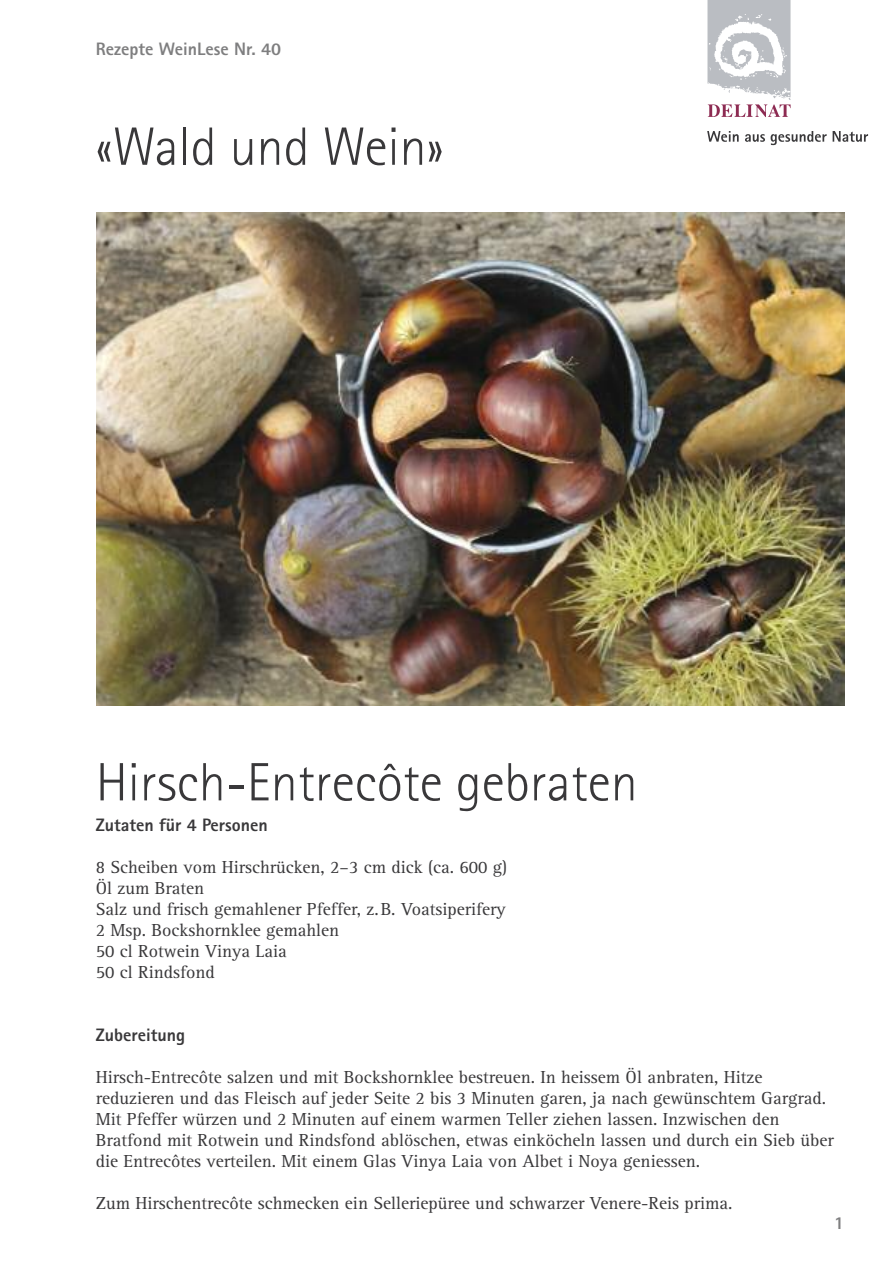
<style>
.page{position:relative;width:893px;height:1263px;background:#fff}
.page>*{position:absolute;margin:0;border:0;box-sizing:border-box;transform-origin:0 0}
.t1{font:300 54px "Rotis Sans Serif";color:#39383a}
.t2{font:18px/21px "Rotis Serif";color:#39383a}
.t3{font:800 18px "Rotis Sans Serif";color:#39383a}
.t4{font:800 18px "Rotis Sans Serif";color:#7e7e7f}
</style>
<div class="page">
<svg style="left:707px;top:0;width:84px;height:117px"></svg>
<svg style="left:707px;top:131px;width:32px;height:11px"></svg>
<svg style="left:745px;top:134px;width:20px;height:8px"></svg>
<svg style="left:771px;top:131px;width:56px;height:14px"></svg>
<svg style="left:833px;top:131px;width:35px;height:11px"></svg>
<img style="left:96px;top:213px;width:748px;height:493px">
<p class="t4" style="left:96px;top:43px;width:187px">Rezepte WeinLese Nr. 40</p>
<h1 class="t1" style="left:96px;top:128px;width:349px">«Wald und Wein»</h1>
<h1 class="t1" style="left:96px;top:763px;width:543px">Hirsch-Entrecôte gebraten</h1>
<p class="t3" style="left:96px;top:818px;width:174px">Zutaten für 4 Personen</p>
<p class="t2" style="left:96px;top:858px;width:413px">8 Scheiben vom Hirschrücken, 2–3 cm dick (ca. 600 g)<br>Öl zum Braten<br>Salz und frisch gemahlener Pfeffer, z.B. Voatsiperifery<br>2 Msp. Bockshornklee gemahlen<br>50 cl Rotwein Vinya Laia<br>50 cl Rindsfond</p>
<p class="t3" style="left:96px;top:1028px;width:91px">Zubereitung</p>
<p class="t2" style="left:96px;top:1068px;width:740px">Hirsch-Entrecôte salzen und mit Bockshornklee bestreuen. In heissem Öl anbraten, Hitze reduzieren und das Fleisch auf jeder Seite 2 bis 3 Minuten garen, ja nach gewünschtem Gargrad.<br>Mit Pfeffer würzen und 2 Minuten auf einem warmen Teller ziehen lassen. Inzwischen den Bratfond mit Rotwein und Rindsfond ablöschen, etwas einköcheln lassen und durch ein Sieb über die Entrecôtes verteilen. Mit einem Glas Vinya Laia von Albet i Noya geniessen.</p>
<p class="t2" style="left:96px;top:1194px;width:638px">Zum Hirschentrecôte schmecken ein Selleriepüree und schwarzer Venere-Reis prima.</p>
<p class="t4" style="left:834px;top:1216px;width:12px">1</p>
</div>
